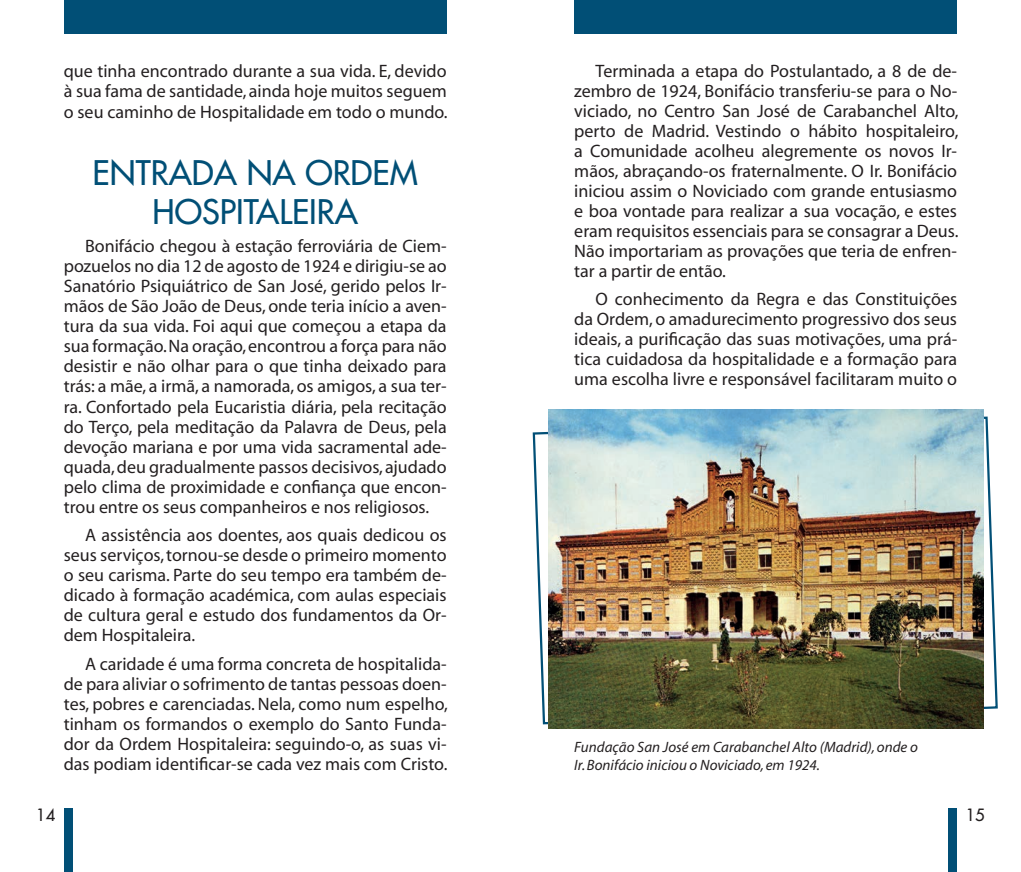
<style>
.page{position:relative;width:1021px;height:872px;background:#fff}
.page>*{position:absolute;margin:0;border:0;box-sizing:border-box;transform-origin:0 0}
.t1{font:33px/39px "Futura";color:#014f76;text-align:center}
.t2{font:18px/20px "Myriad";color:#231f20;text-align:justify}
.t3{font:16.5px "Futura";color:#231f20}
.t4{font:italic 15px/18px "Myriad";color:#231f20}
</style>
<div class="page">
<div style="left:64px;top:808px;width:8px;height:64px;background:#014f76"></div>
<div style="left:948px;top:808px;width:9px;height:64px;background:#014f76"></div>
<div style="left:64px;top:0;width:382px;height:34px;background:#014f76"></div>
<div style="left:574px;top:0;width:383px;height:34px;background:#014f76"></div>
<svg style="left:532px;top:415px;width:466px;height:310px"></svg>
<img style="left:548px;top:410px;width:435px;height:318px">
<p class="t2" style="left:64px;top:62px;width:385px;line-height:20.4px">que tinha encontrado durante a sua vida. E, devido à sua fama de santidade, ainda hoje muitos seguem o seu caminho de Hospitalidade em todo o mundo.</p>
<h1 class="t1" style="left:93px;top:153px;width:327px">ENTRADA NA ORDEM<br>HOSPITALEIRA</h1>
<p class="t2" style="left:64px;top:237px;width:384px;text-indent:21px">Bonifácio chegou à estação ferroviária de Ciem&shy;pozuelos no dia 12 de agosto de 1924 e dirigiu-se ao Sanatório Psiquiátrico de San José, gerido pelos Ir&shy;mãos de São João de Deus, onde teria início a aven&shy;tura da sua vida. Foi aqui que começou a etapa da sua formação. Na oração, encontrou a força para não desistir e não olhar para o que tinha deixado para trás: a mãe, a irmã, a namorada, os amigos, a sua ter&shy;ra. Confortado pela Eucaristia diária, pela recitação do Terço, pela meditação da Palavra de Deus, pela devoção mariana e por uma vida sacramental ade&shy;quada, deu gradualmente passos decisivos, ajudado pelo clima de proximidade e confiança que encon&shy;trou entre os seus companheiros e nos religiosos.</p>
<p class="t2" style="left:64px;top:526px;width:384px;text-indent:21px">A assistência aos doentes, aos quais dedicou os seus serviços, tornou-se desde o primeiro momento o seu carisma. Parte do seu tempo era também de&shy;dicado à formação académica, com aulas especiais de cultura geral e estudo dos fundamentos da Or&shy;dem Hospitaleira.</p>
<p class="t2" style="left:64px;top:654px;width:385px;text-indent:21px">A caridade é uma forma concreta de hospitalida&shy;de para aliviar o sofrimento de tantas pessoas doen&shy;tes, pobres e carenciadas. Nela, como num espelho, tinham os formandos o exemplo do Santo Funda&shy;dor da Ordem Hospitaleira: seguindo-o, as suas vi&shy;das podiam identificar-se cada vez mais com Cristo.</p>
<p class="t2" style="left:574px;top:62px;width:385px;text-indent:21px">Terminada a etapa do Postulantado, a 8 de de&shy;zembro de 1924, Bonifácio transferiu-se para o No&shy;viciado, no Centro San José de Carabanchel Alto, perto de Madrid. Vestindo o hábito hospitaleiro, a Comunidade acolheu alegremente os novos Ir&shy;mãos, abraçando-os fraternalmente. O Ir. Bonifácio iniciou assim o Noviciado com grande entusiasmo e boa vontade para realizar a sua vocação, e estes eram requisitos essenciais para se consagrar a Deus.<br>Não importariam as provações que teria de enfren&shy;tar a partir de então.</p>
<p class="t2" style="left:574px;top:290px;width:384px;text-indent:21px">O conhecimento da Regra e das Constituições da Ordem, o amadurecimento progressivo dos seus ideais, a purificação das suas motivações, uma prá&shy;tica cuidadosa da hospitalidade e a formação para uma escolha livre e responsável facilitaram muito o</p>
<p class="t4" style="left:574px;top:739px;width:345px">Fundação San José em Carabanchel Alto (Madrid), onde o<br>Ir. Bonifácio iniciou o Noviciado, em 1924.</p>
<p class="t3" style="left:36px;top:804px;width:21px">14</p>
<p class="t3" style="left:965px;top:804px;width:21px">15</p>
</div>
